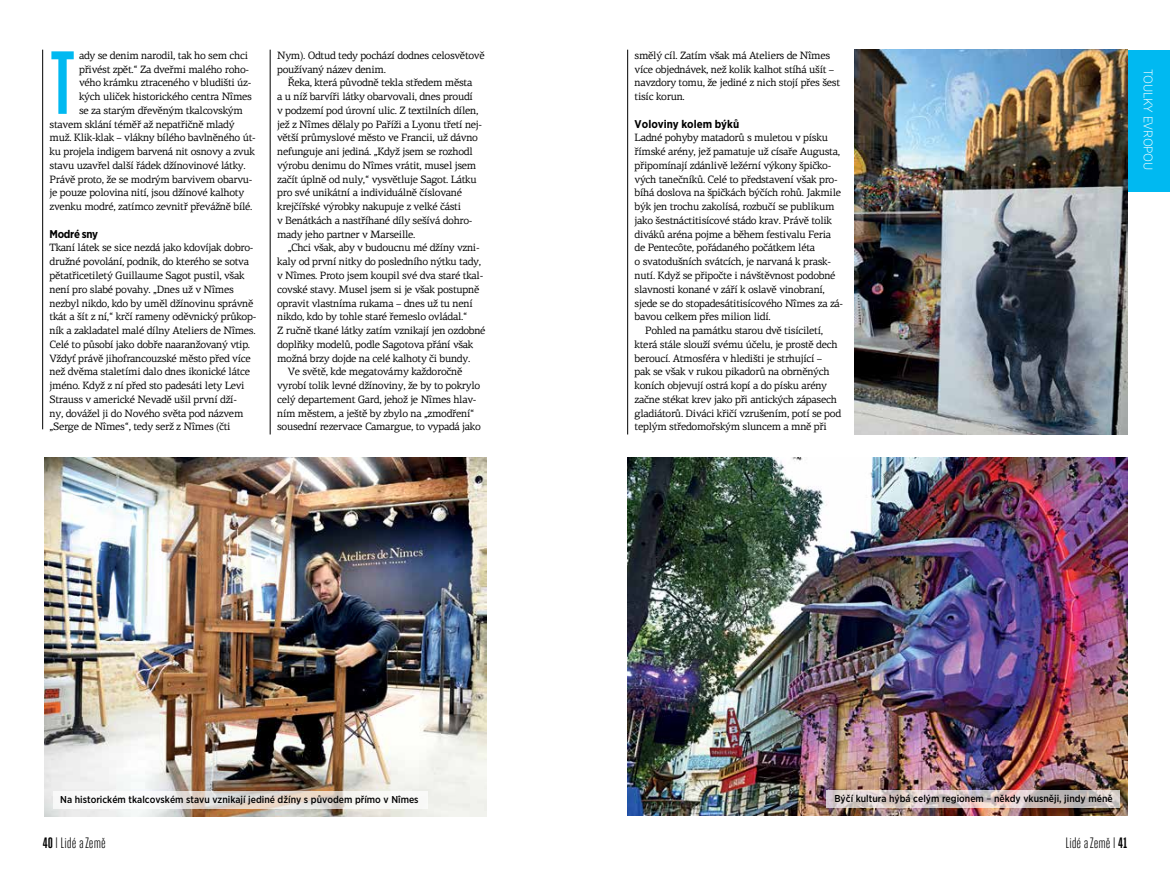
<style>
.page{position:relative;width:1170px;height:869px;background:#fff}
.page>*{position:absolute;margin:0;border:0;box-sizing:border-box;transform-origin:0 0}
.t1{font:700 89.12px "Heroic Condensed";color:#00b9f1}
.t2{font:15px "Heroic Condensed";color:#000}
.t3{font:300 12.5px "Gotham Narrow";letter-spacing:-.02em;color:#fff}
.t4{font:700 11.25px "Gotham Narrow";color:#000}
.t5{font:700 11.25px "Gotham Narrow";letter-spacing:-.03em;color:#000}
.t6{font:10.62px/13.8px "PF Centro Serif Pro";letter-spacing:-.03em;color:#000}
.t7{font:500 10px "Gotham Narrow";color:#000}
.s1{font-weight:400}
.s2{font-weight:700}
</style>
<div class="page">
<div style="left:1127px;top:50px;width:42px;height:141px;background:#00b9f1"></div>
<hr style="left:42px;top:50px;width:1px;height:379px;background:#000">
<hr style="left:270px;top:50px;width:1px;height:384px;background:#000">
<hr style="left:627px;top:50px;width:1px;height:384px;background:#000">
<img style="left:854px;top:50px;width:273px;height:384px">
<img style="left:45px;top:457px;width:441px;height:359px">
<svg style="left:53px;top:790px;width:374px;height:18px"></svg>
<img style="left:627px;top:457px;width:500px;height:358px">
<svg style="left:826px;top:789px;width:293px;height:18px;background:#cfc1c0"></svg>
<h1 class="t1" style="left:50px;top:34px;width:27px">T</h1>
<p class="t6" style="left:79px;top:48px;width:170px">ady se denim narodil, tak ho sem chci</p>
<p class="t6" style="left:79px;top:62px;width:171px">přivést zpět.“ Za dveřmi malého roho-</p>
<p class="t6" style="left:79px;top:76px;width:174px">vého krámku ztraceného v bludišti úz-</p>
<p class="t6" style="left:79px;top:90px;width:174px">kých uliček historického centra Nîmes</p>
<p class="t6" style="left:79px;top:103px;width:165px">se za starým dřevěným tkalcovským</p>
<p class="t6" style="left:50px;top:117px;width:186px">stavem sklání téměř až nepatřičně mladý</p>
<p class="t6" style="left:50px;top:131px;width:208px">muž. Klik-klak – vlákny bílého bavlněného út-</p>
<p class="t6" style="left:50px;top:145px;width:207px">ku projela indigem barvená nit osnovy a zvuk</p>
<p class="t6" style="left:50px;top:158px;width:197px">stavu uzavřel další řádek džínovinové látky.</p>
<p class="t6" style="left:50px;top:172px;width:204px">Právě proto, že se modrým barvivem obarvu-</p>
<p class="t6" style="left:50px;top:186px;width:196px">je pouze polovina nití, jsou džínové kalhoty</p>
<p class="t6" style="left:50px;top:200px;width:204px">zvenku modré, zatímco zevnitř převážně bílé.</p>
<p class="t5" style="left:50px;top:226px;width:50px">Modré sny</p>
<p class="t6" style="left:50px;top:241px;width:208px">Tkaní látek se sice nezdá jako kdovíjak dobro&shy;družné povolání, podnik, do kterého se sotva pětatřicetiletý Guillaume Sagot pustil, však není pro slabé povahy. „Dnes už v Nîmes nezbyl nikdo, kdo by uměl džínovinu správně tkát a šít z ní,“ krčí rameny oděvnický průkop&shy;ník a zakladatel malé dílny Ateliers de Nîmes.<br>Celé to působí jako dobře naaranžovaný vtip.<br>Vždyť právě jihofrancouzské město před více než dvěma staletími dalo dnes ikonické látce jméno. Když z ní před sto padesáti lety Levi Strauss v americké Nevadě ušil první dží-<br>ny, dovážel ji do Nového světa pod názvem „Serge de Nîmes“, tedy serž z Nîmes (čti</p>
<p class="t6" style="left:277px;top:48px;width:209px">Nym). Odtud tedy pochází dodnes celosvětově používaný název denim.</p>
<p class="t6" style="left:277px;top:76px;width:206px;text-indent:11px">Řeka, která původně tekla středem města<br>a u níž barvíři látky obarvovali, dnes proudí<br>v podzemí pod úrovní ulic. Z textilních dílen, jež z Nîmes dělaly po Paříži a Lyonu třetí nej&shy;větší průmyslové město ve Francii, už dávno nefunguje ani jediná. „Když jsem se rozhodl výrobu denimu do Nîmes vrátit, musel jsem začít úplně od nuly,“ vysvětluje Sagot. Látku pro své unikátní a individuálně číslované krejčířské výrobky nakupuje z velké části<br>v Benátkách a nastříhané díly sešívá dohro&shy;mady jeho partner v Marseille.</p>
<p class="t6" style="left:288px;top:241px;width:193px">„Chci však, aby v budoucnu mé džíny vzni-</p>
<p class="t6" style="left:277px;top:255px;width:205px">kaly od první nitky do posledního nýtku tady,</p>
<p class="t6" style="left:277px;top:268px;width:208px">v Nîmes. Proto jsem koupil své dva staré tkal-</p>
<p class="t6" style="left:277px;top:282px;width:204px">covské stavy. Musel jsem si je však postupně</p>
<p class="t6" style="left:277px;top:296px;width:197px">opravit vlastníma rukama – dnes už tu není</p>
<p class="t6" style="left:277px;top:310px;width:192px">nikdo, kdo by tohle staré řemeslo ovládal.“</p>
<p class="t6" style="left:277px;top:323px;width:210px">Z ručně tkané látky zatím vznikají jen ozdobné</p>
<p class="t6" style="left:277px;top:337px;width:198px">doplňky modelů, podle Sagotova přání však</p>
<p class="t6" style="left:277px;top:351px;width:195px">možná brzy dojde na celé kalhoty či bundy.</p>
<p class="t6" style="left:288px;top:365px;width:176px">Ve světě, kde megatovárny každoročně</p>
<p class="t6" style="left:277px;top:378px;width:205px">vyrobí tolik levné džínoviny, že by to pokrylo</p>
<p class="t6" style="left:277px;top:392px;width:201px">celý departement Gard, jehož je Nîmes hlav-</p>
<p class="t6" style="left:277px;top:406px;width:199px">ním městem, a ještě by zbylo na „zmodření“</p>
<p class="t6" style="left:277px;top:420px;width:205px">sousední rezervace Camargue, to vypadá jako</p>
<p class="t6" style="left:634px;top:48px;width:207px">smělý cíl. Zatím však má Ateliers de Nîmes více objednávek, než kolik kalhot stíhá ušít – navzdory tomu, že jediné z nich stojí přes šest tisíc korun.</p>
<p class="t4" style="left:634px;top:116px;width:106px">Voloviny kolem býků</p>
<p class="t6" style="left:634px;top:131px;width:195px">Ladné pohyby matadorů s muletou v písku</p>
<p class="t6" style="left:634px;top:145px;width:207px">římské arény, jež pamatuje už císaře Augusta,</p>
<p class="t6" style="left:634px;top:158px;width:198px">připomínají zdánlivě ležérní výkony špičko-</p>
<p class="t6" style="left:634px;top:172px;width:204px">vých tanečníků. Celé to představení však pro-</p>
<p class="t6" style="left:634px;top:186px;width:208px">bíhá doslova na špičkách býčích rohů. Jakmile</p>
<p class="t6" style="left:634px;top:200px;width:201px">býk jen trochu zakolísá, rozbučí se publikum</p>
<p class="t6" style="left:634px;top:213px;width:199px">jako šestnáctitisícové stádo krav. Právě tolik</p>
<p class="t6" style="left:634px;top:227px;width:198px">diváků aréna pojme a během festivalu Feria</p>
<p class="t6" style="left:634px;top:241px;width:182px">de Pentecôte, pořádaného počátkem léta</p>
<p class="t6" style="left:634px;top:255px;width:198px">o svatodušních svátcích, je narvaná k prask-</p>
<p class="t6" style="left:634px;top:268px;width:202px">nutí. Když se připočte i návštěvnost podobné</p>
<p class="t6" style="left:634px;top:282px;width:192px">slavnosti konané v září k oslavě vinobraní,</p>
<p class="t6" style="left:634px;top:296px;width:210px">sjede se do stopadesátitisícového Nîmes za zá-</p>
<p class="t6" style="left:634px;top:310px;width:138px">bavou celkem přes milion lidí.</p>
<p class="t6" style="left:645px;top:323px;width:179px">Pohled na památku starou dvě tisíciletí,</p>
<p class="t6" style="left:634px;top:337px;width:204px">která stále slouží svému účelu, je prostě dech</p>
<p class="t6" style="left:634px;top:351px;width:189px">beroucí. Atmosféra v hledišti je strhující –</p>
<p class="t6" style="left:634px;top:365px;width:196px">pak se však v rukou pikadorů na obrněných</p>
<p class="t6" style="left:634px;top:378px;width:194px">koních objevují ostrá kopí a do písku arény</p>
<p class="t6" style="left:634px;top:392px;width:204px">začne stékat krev jako při antických zápasech</p>
<p class="t6" style="left:634px;top:406px;width:208px">gladiátorů. Diváci křičí vzrušením, potí se pod</p>
<p class="t6" style="left:634px;top:419px;width:194px">teplým středomořským sluncem a mně při</p>
<p class="t3" style="left:1155px;top:69px;width:103px;rotate:90deg">TOULKY EVROPOU</p>
<p class="t7" style="left:60px;top:792px;width:360px">Na historickém tkalcovském stavu vznikají jediné džíny s původem přímo v Nîmes</p>
<p class="t7" style="left:834px;top:791px;width:280px">Býčí kultura hýbá celým regionem <span class="s1">–</span> někdy vkusněji, jindy méně</p>
<h2 class="t2" style="left:43px;top:834px;width:64px"><span class="s2">40</span> l Lidé a Země</h2>
<h2 class="t2" style="left:1065px;top:834px;width:63px">Lidé a Země l <span class="s2">41</span></h2>
</div>
